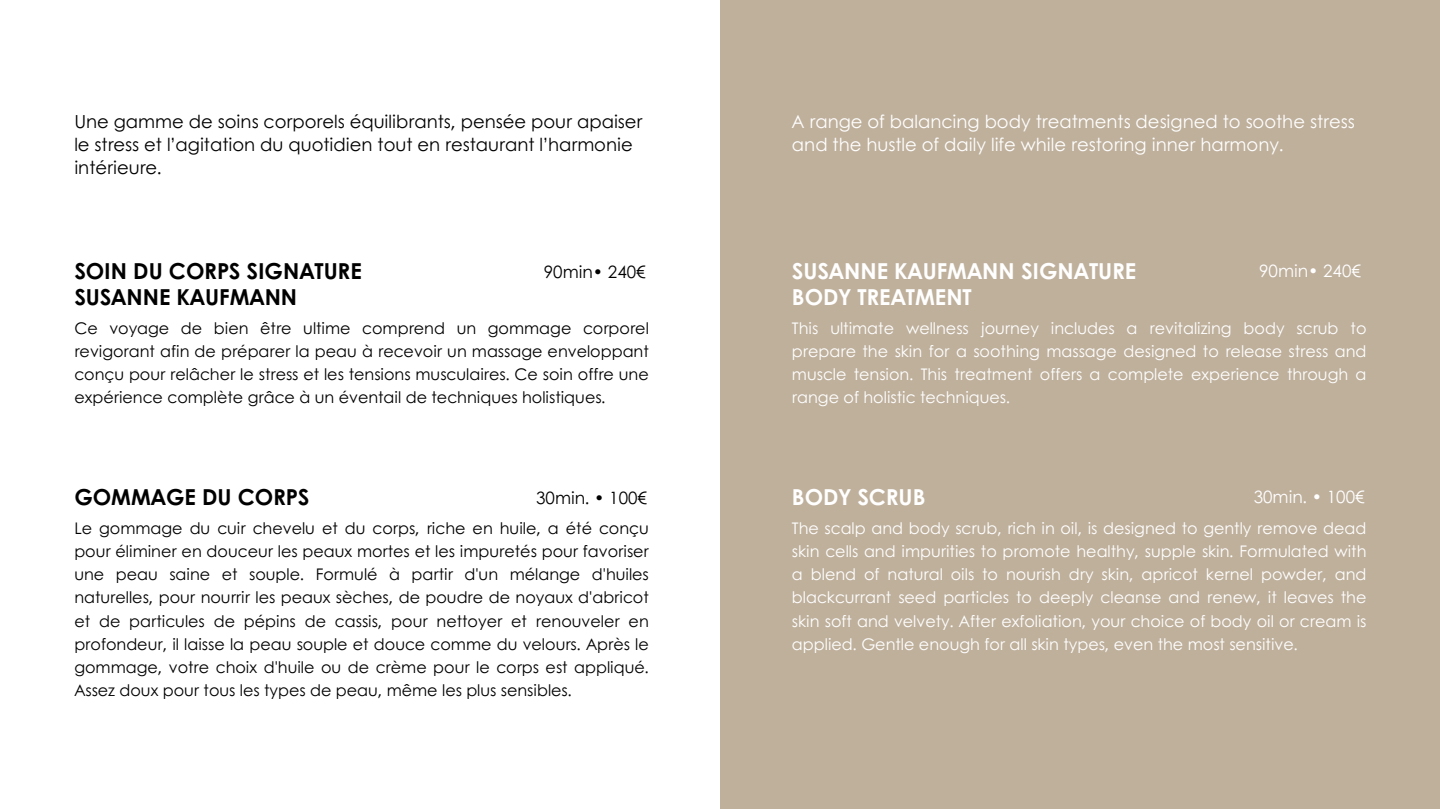
<style>
.page{position:relative;width:1440px;height:810px;background:#fff}
.page>*{position:absolute;margin:0;border:0;box-sizing:border-box;transform-origin:0 0}
.t1{font:700 22px/26.2px "Century Gothic";color:#000}
.t2{font:700 22px/26.2px "Century Gothic";color:#fff}
.t3{font:18px/23.2px "Century Gothic";color:#000}
.t4{font:18px/23.2px "Century Gothic";color:#fff}
.t5{font:17px "Century Gothic";color:#000}
.t6{font:17px "Century Gothic";color:#fff}
.t7{font:16px/23.2px "Century Gothic";color:#000;text-align:justify}
.t8{font:16px/23.2px "Century Gothic";color:#fff;text-align:justify}
</style>
<div class="page">
<div style="left:720px;top:0;width:720px;height:809px;background:#bfb09c"></div>
<h2 class="t3" style="left:74px;top:109px;width:570px">Une gamme de soins corporels équilibrants, pensée pour apaiser le stress et l’agitation du quotidien tout en restaurant l’harmonie intérieure.</h2>
<p class="t4" style="left:792px;top:109px;width:564px">A range of balancing body treatments designed to soothe stress and the hustle of daily life while restoring inner harmony.</p>
<p class="t1" style="left:74px;top:257px;width:289px">SOIN DU CORPS SIGNATURE<br>SUSANNE KAUFMANN</p>
<h2 class="t7" style="left:74px;top:316px;width:576px">Ce voyage de bien être ultime comprend un gommage corporel revigorant afin de préparer la peau à recevoir un massage enveloppant conçu pour relâcher le stress et les tensions musculaires. Ce soin offre une expérience complète grâce à un éventail de techniques holistiques.</h2>
<h1 class="t5" style="left:544px;top:259px;width:103px">90min• 240€</h1>
<h2 class="t2" style="left:792px;top:257px;width:346px">SUSANNE KAUFMANN SIGNATURE<br>BODY TREATMENT</h2>
<p class="t8" style="left:792px;top:316px;width:576px">This ultimate wellness journey includes a revitalizing body scrub to prepare the skin for a soothing massage designed to release stress and muscle tension. This treatment offers a complete experience through a range of holistic techniques.</p>
<h1 class="t6" style="left:1259px;top:258px;width:103px">90min• 240€</h1>
<h2 class="t1" style="left:74px;top:483px;width:236px">GOMMAGE DU CORPS</h2>
<h1 class="t7" style="left:74px;top:516px;width:576px">Le gommage du cuir chevelu et du corps, riche en huile, a été conçu pour éliminer en douceur les peaux mortes et les impuretés pour favoriser une peau saine et souple. Formulé à partir d'un mélange d'huiles naturelles, pour nourrir les peaux sèches, de poudre de noyaux d'abricot et de particules de pépins de cassis, pour nettoyer et renouveler en profondeur, il laisse la peau souple et douce comme du velours. Après le gommage, votre choix d'huile ou de crème pour le corps est appliqué.<br>Assez doux pour tous les types de peau, même les plus sensibles.</h1>
<h2 class="t5" style="left:536px;top:485px;width:112px">30min. • 100€</h2>
<p class="t2" style="left:792px;top:483px;width:135px">BODY SCRUB</p>
<h1 class="t8" style="left:792px;top:516px;width:576px">The scalp and body scrub, rich in oil, is designed to gently remove dead skin cells and impurities to promote healthy, supple skin. Formulated with a blend of natural oils to nourish dry skin, apricot kernel powder, and blackcurrant seed particles to deeply cleanse and renew, it leaves the skin soft and velvety. After exfoliation, your choice of body oil or cream is applied. Gentle enough for all skin types, even the most sensitive.</h1>
<h2 class="t6" style="left:1254px;top:484px;width:112px">30min. • 100€</h2>
</div>
